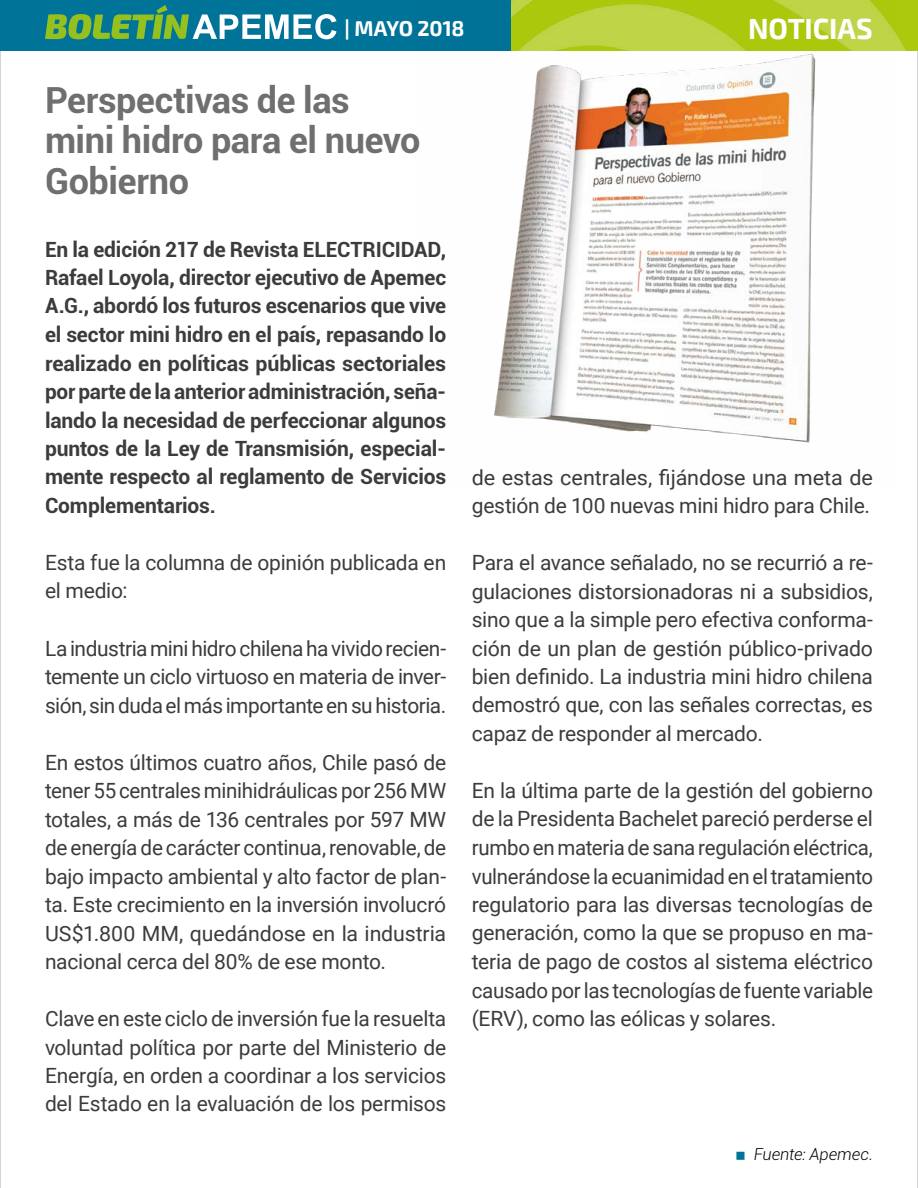
<style>
.page{position:relative;width:918px;height:1188px;background:#fff}
.page>*{position:absolute;margin:0;border:0;box-sizing:border-box;transform-origin:0 0}
.t1{font:700 36px/40.5px "Roboto";letter-spacing:-.01em;color:#706f6f}
.t2{font:700 28.5px "Exo 2";letter-spacing:-.005em;color:#fff}
.t3{font:21px/28.5px "Roboto";letter-spacing:-.01em;color:#3c3c3b;text-align:justify}
.t4{font:700 21px/28.5px "Roboto";letter-spacing:-.01em;color:#3c3c3b;text-align:justify}
.t5{font:700 21px "Exo 2";letter-spacing:-.01em;color:#fff}
.t6{font:italic 300 16.5px "Roboto";color:#000}
</style>
<div class="page">
<div style="left:0;top:0;width:512px;height:51px;background:#007398"></div>
<img style="left:897px;top:0;width:21px;height:51px">
<svg style="left:45px;top:5px;width:292px;height:34px"></svg>
<img style="left:494px;top:0;width:403px;height:443px">
<p class="t5" style="left:345px;top:16px;width:121px">| MAYO 2018</p>
<h1 class="t1" style="left:45px;top:78px;width:377px">Perspectivas de las mini hidro para el nuevo<br>Gobierno</h1>
<h2 class="t2" style="left:748px;top:12px;width:126px">NOTICIAS</h2>
<p class="t4" style="left:45px;top:234px;width:403px">En la edición 217 de Revista ELECTRICIDAD, Rafael Loyola, director ejecutivo de Apemec A.G., abordó los futuros escenarios que vive el sector mini hidro en el país, repasando lo realizado en políticas públicas sectoriales por parte de la anterior administración, seña&shy;lando la necesidad de perfeccionar algunos puntos de la Ley de Transmisión, especial&shy;mente respecto al reglamento de Servicios Complementarios.</p>
<p class="t3" style="left:45px;top:547px;width:403px">Esta fue la columna de opinión publicada en el medio:</p>
<p class="t3" style="left:45px;top:633px;width:403px">La industria mini hidro chilena ha vivido recien&shy;temente un ciclo virtuoso en materia de inver&shy;sión, sin duda el más importante en su historia.</p>
<p class="t3" style="left:45px;top:747px;width:403px">En estos últimos cuatro años, Chile pasó de tener 55 centrales minihidráulicas por 256 MW totales, a más de 136 centrales por 597 MW de energía de carácter continua, renovable, de bajo impacto ambiental y alto factor de plan&shy;ta. Este crecimiento en la inversión involucró US$1.800 MM, quedándose en la industria nacional cerca del 80% de ese monto.</p>
<p class="t3" style="left:45px;top:1004px;width:403px">Clave en este ciclo de inversión fue la resuelta voluntad política por parte del Ministerio de Energía, en orden a coordinar a los servicios del Estado en la evaluación de los permisos</p>
<p class="t3" style="left:472px;top:462px;width:403px">de estas centrales, fijándose una meta de gestión de 100 nuevas mini hidro para Chile.</p>
<p class="t3" style="left:472px;top:548px;width:403px">Para el avance señalado, no se recurrió a re&shy;gulaciones distorsionadoras ni a subsidios, sino que a la simple pero efectiva conforma&shy;ción de un plan de gestión público-privado bien definido. La industria mini hidro chilena demostró que, con las señales correctas, es capaz de responder al mercado.</p>
<p class="t3" style="left:472px;top:775px;width:403px">En la última parte de la gestión del gobierno de la Presidenta Bachelet pareció perderse el rumbo en materia de sana regulación eléctrica, vulnerándose la ecuanimidad en el tratamiento regulatorio para las diversas tecnologías de generación, como la que se propuso en ma&shy;teria de pago de costos al sistema eléctrico causado por las tecnologías de fuente variable (ERV), como las eólicas y solares.</p>
<p class="t6" style="left:754px;top:1143px;width:121px">Fuente: Apemec.</p>
</div>
